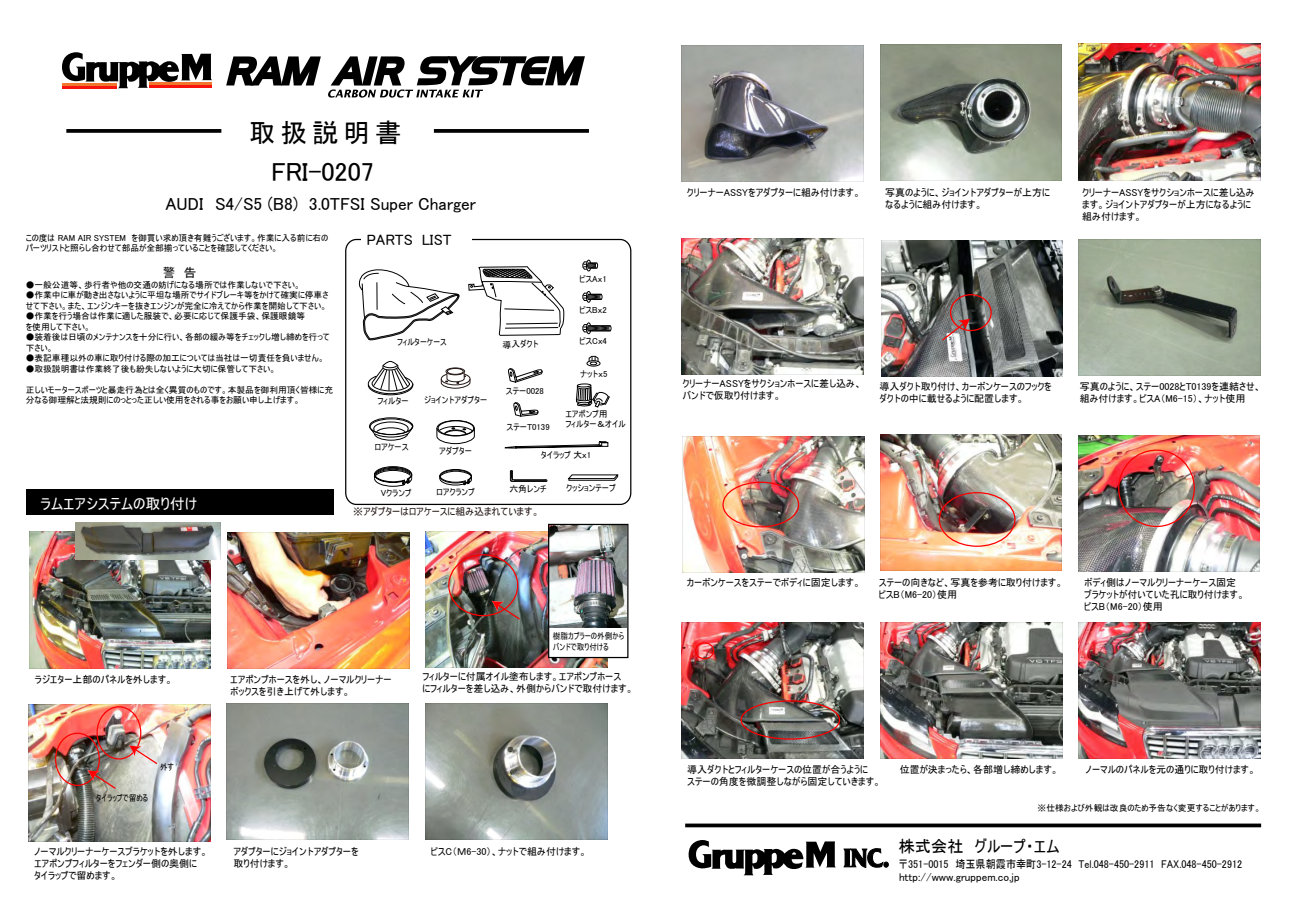
<style>
.page{position:relative;width:1290px;height:911px;background:#fff}
.page>*{position:absolute;margin:0;border:0;box-sizing:border-box;transform-origin:0 0}
.t1{font:26.25px "MS UI Gothic";color:#000}
.t2{font:17.5px "MS UI Gothic";color:#000}
.t3{font:16.25px "MS UI Gothic";color:#000}
.t4{font:15px "MS UI Gothic";color:#fff}
.t5{font:15px "MS UI Gothic";color:#000}
.t6{font:12.5px "MS UI Gothic";color:#000}
.t7{font:11.25px/12.9px "MS UI Gothic";color:#000;scale:.9 1}
.t8{font:10px/12px "MS UI Gothic";color:#000}
.t9{font:10px "MS UI Gothic";color:#231815}
.t10{font:8.75px/10.5px "MS UI Gothic";color:#000}
.t11{font:8.75px/10.5px "MS UI Gothic";color:#000;scale:.87 1}
.t12{font:8.75px "MS UI Gothic";color:#000;scale:.95 1}
</style>
<div class="page">
<img style="left:29px;top:532px;width:182px;height:136px">
<img style="left:228px;top:533px;width:181px;height:136px">
<img style="left:426px;top:532px;width:181px;height:136px">
<img style="left:29px;top:705px;width:181px;height:136px">
<img style="left:425px;top:703px;width:182px;height:136px">
<img style="left:681px;top:46px;width:182px;height:136px">
<img style="left:880px;top:45px;width:182px;height:136px">
<img style="left:1079px;top:239px;width:181px;height:136px">
<img style="left:1079px;top:44px;width:181px;height:136px">
<img style="left:682px;top:436px;width:182px;height:136px">
<img style="left:881px;top:240px;width:182px;height:136px">
<img style="left:682px;top:622px;width:181px;height:136px">
<img style="left:881px;top:622px;width:181px;height:136px">
<img style="left:880px;top:434px;width:182px;height:136px">
<img style="left:1078px;top:435px;width:181px;height:136px">
<img style="left:1078px;top:623px;width:182px;height:136px">
<img style="left:227px;top:703px;width:181px;height:136px">
<img style="left:682px;top:238px;width:181px;height:136px">
<div style="left:26px;top:490px;width:308px;height:25px;background:#000"></div>
<svg style="left:66px;top:129px;width:155px;height:4px"></svg>
<svg style="left:434px;top:129px;width:155px;height:4px"></svg>
<div style="left:345px;top:239px;width:286px;height:266px;border:1px solid #000;border-radius:11px"></div>
<div style="left:361px;top:233px;width:111px;height:17px;background:#fff"></div>
<hr style="left:62px;top:86px;width:55px;height:3px;background:#f8130d">
<svg style="left:62px;top:52px;width:150px;height:36px"></svg>
<svg style="left:843px;top:848px;width:46px;height:20px"></svg>
<svg style="left:688px;top:840px;width:148px;height:35px"></svg>
<svg style="left:685px;top:823px;width:576px;height:4px;background:#242424"></svg>
<svg style="left:226px;top:56px;width:95px;height:29px"></svg>
<svg style="left:328px;top:56px;width:257px;height:42px"></svg>
<svg style="left:468px;top:266px;width:96px;height:70px"></svg>
<div style="left:448px;top:554px;width:70px;height:62px;border:1px solid #f00;border-radius:50%"></div>
<div style="left:950px;top:294px;width:42px;height:37px;border:1px solid #f00;border-radius:50%"></div>
<div style="left:722px;top:481px;width:77px;height:46px;border:1px solid #f00;border-radius:50%"></div>
<div style="left:740px;top:700px;width:100px;height:39px;border:1px solid #f00;border-radius:50%"></div>
<div style="left:939px;top:492px;width:76px;height:55px;border:1px solid #f00;border-radius:50%"></div>
<div style="left:1118px;top:449px;width:77px;height:78px;border:1px solid #f00;border-radius:50%"></div>
<div style="left:96px;top:706px;width:45px;height:53px;border:1px solid #f00;border-radius:50%"></div>
<div style="left:55px;top:732px;width:45px;height:54px;border:1px solid #f00;border-radius:50%"></div>
<div style="left:695px;top:642px;width:19px;height:17px;border:1px solid #f00;border-radius:50%"></div>
<svg style="left:492px;top:601px;width:29px;height:20px"></svg>
<svg style="left:941px;top:318px;width:29px;height:24px"></svg>
<svg style="left:129px;top:745px;width:30px;height:20px"></svg>
<svg style="left:87px;top:770px;width:30px;height:20px"></svg>
<img style="left:76px;top:522px;width:144px;height:37px">
<img style="left:550px;top:526px;width:76px;height:101px">
<div style="left:548px;top:628px;width:79px;height:29px;background:#fff"></div>
<div style="left:548px;top:524px;width:80px;height:134px;border:1px solid #000"></div>
<div style="left:586px;top:260px;width:5px;height:11px;border:1px solid #000;border-radius:50%"></div>
<svg style="left:582px;top:261px;width:16px;height:9px"></svg>
<div style="left:586px;top:291px;width:5px;height:11px;border:1px solid #000;border-radius:50%"></div>
<svg style="left:582px;top:292px;width:20px;height:9px"></svg>
<div style="left:586px;top:322px;width:5px;height:12px;border:1px solid #000;border-radius:50%"></div>
<svg style="left:582px;top:324px;width:29px;height:8px"></svg>
<div style="left:587px;top:360px;width:13px;height:6px;border:1px solid #000;border-radius:50%"></div>
<svg style="left:588px;top:355px;width:11px;height:11px"></svg>
<div style="left:369px;top:417px;width:44px;height:18px;border:1px solid #000;border-radius:50%"></div>
<svg style="left:369px;top:418px;width:44px;height:23px"></svg>
<svg style="left:374px;top:466px;width:38px;height:21px"></svg>
<svg style="left:439px;top:469px;width:33px;height:17px"></svg>
<svg style="left:509px;top:470px;width:38px;height:12px"></svg>
<svg style="left:567px;top:474px;width:52px;height:7px"></svg>
<svg style="left:504px;top:441px;width:105px;height:8px"></svg>
<div style="left:577px;top:383px;width:14px;height:4px;border:1px solid #000;border-radius:50%"></div>
<svg style="left:576px;top:384px;width:34px;height:24px"></svg>
<svg style="left:368px;top:361px;width:45px;height:35px"></svg>
<div style="left:438px;top:420px;width:36px;height:16px;border:1px solid #000;border-radius:50%"></div>
<div style="left:437px;top:420px;width:38px;height:16px;border:1px solid #000;border-radius:50%"></div>
<svg style="left:436px;top:426px;width:39px;height:18px"></svg>
<svg style="left:508px;top:368px;width:35px;height:15px"></svg>
<svg style="left:513px;top:402px;width:26px;height:15px"></svg>
<svg style="left:358px;top:269px;width:102px;height:71px"></svg>
<div style="left:446px;top:367px;width:19px;height:8px;border:1px solid #231815;border-radius:50%"></div>
<div style="left:447px;top:368px;width:17px;height:7px;border:1px solid #231815;border-radius:50%"></div>
<svg style="left:441px;top:372px;width:30px;height:17px"></svg>
<h1 class="t1" style="left:249px;top:119px;width:154px">取扱説明書</h1>
<h1 class="t1" style="left:271px;top:158px;width:104px">FRI-0207</h1>
<h2 class="t2" style="left:165px;top:194px;width:312px">AUDI　S4/S5 (B8) 3.0TFSI Super Charger</h2>
<h3 class="t5" style="left:367px;top:232px;width:86px">PARTS LIST</h3>
<p class="t10" style="left:26px;top:232px;width:304px">この度は RAM AIR SYSTEM を御買い求め頂き有難うございます。作業に入る前に右のパーツリストと照らし合わせて部品が全部揃っていることを確認してください。</p>
<p class="t6" style="left:163px;top:266px;width:35px">警　告</p>
<p class="t10" style="left:26px;top:279px;width:277px">●一般公道等、歩行者や他の交通の妨げになる場所では作業しないで下さい。</p>
<p class="t10" style="left:26px;top:289px;width:304px">●作業中に車が動き出さないように平坦な場所でサイドブレーキ等をかけて確実に停車させて下さい。また、エンジンキーを抜きエンジンが完全に冷えてから作業を開始して下さい。</p>
<p class="t10" style="left:26px;top:310px;width:281px">●作業を行う場合は作業に適した服装で、必要に応じて保護手袋、保護眼鏡等を使用して下さい。</p>
<p class="t10" style="left:26px;top:331px;width:306px">●装着後は日頃のメンテナンスを十分に行い、各部の緩み等をチェックし増し締めを行って下さい。</p>
<p class="t10" style="left:26px;top:352px;width:300px">●表記車種以外の車に取り付ける際の加工については当社は一切責任を負いません。</p>
<p class="t10" style="left:26px;top:363px;width:252px">●取扱説明書は作業終了後も紛失しないように大切に保管して下さい。</p>
<p class="t10" style="left:26px;top:384px;width:309px">正しいモータースポーツと暴走行為とは全く異質のものです。本製品を御利用頂く皆様に充分なる御理解と法規則にのっとった正しい使用をされる事をお願い申し上げます。</p>
<p class="t12" style="left:397px;top:337px;width:54px">フィルターケース</p>
<p class="t10" style="left:377px;top:395px;width:33px">フィルター</p>
<p class="t10" style="left:424px;top:394px;width:65px">ジョイントアダプター</p>
<p class="t10" style="left:375px;top:441px;width:35px">ロアケース</p>
<p class="t10" style="left:439px;top:446px;width:34px">アダプター</p>
<p class="t10" style="left:503px;top:339px;width:38px">導入ダクト</p>
<p class="t10" style="left:506px;top:385px;width:40px">ステー0028</p>
<p class="t10" style="left:506px;top:421px;width:45px">ステーT0139</p>
<p class="t10" style="left:579px;top:273px;width:29px">ビスAｘ1</p>
<p class="t10" style="left:579px;top:304px;width:29px">ビスBｘ2</p>
<p class="t10" style="left:579px;top:336px;width:29px">ビスCｘ4</p>
<p class="t10" style="left:580px;top:368px;width:29px">ナットｘ5</p>
<p class="t10" style="left:565px;top:408px;width:62px">エアポンプ用<br>フィルター＆オイル</p>
<p class="t10" style="left:541px;top:449px;width:52px">タイラップ 大ｘ1</p>
<h3 class="t4" style="left:41px;top:496px;width:158px">ラムエアシステムの取り付け</h3>
<p class="t10" style="left:381px;top:487px;width:32px">Vクランプ</p>
<p class="t10" style="left:436px;top:486px;width:40px">ロアクランプ</p>
<p class="t10" style="left:509px;top:484px;width:39px">六角レンチ</p>
<p class="t9" style="left:353px;top:506px;width:188px">※アダプターはロアケースに組み込まれています。</p>
<p class="t10" style="left:566px;top:483px;width:51px">クッションテープ</p>
<p class="t11" style="left:553px;top:631px;width:83px">樹脂カプラーの外側からバンドで取り付ける</p>
<p class="t8" style="left:35px;top:673px;width:140px">ラジエター上部のパネルを外します。</p>
<p class="t8" style="left:230px;top:673px;width:163px">エアポンプホースを外し、ノーマルクリーナーボックスを引き上げて外します。</p>
<p class="t11" style="left:96px;top:792px;width:61px">タイラップで留める</p>
<p class="t11" style="left:160px;top:761px;width:18px">外す</p>
<p class="t8" style="left:422px;top:670px;width:212px">フィルターに付属オイル塗布します。エアポンプホース<br>にフィルターを差し込み、外側からバンドで取付けます。</p>
<p class="t8" style="left:34px;top:846px;width:175px">ノーマルクリーナーケースブラケットを外します。エアポンプフィルターをフェンダー側の奥側に<br>タイラップで留めます。</p>
<p class="t8" style="left:233px;top:846px;width:127px">アダプターにジョイントアダプターを取り付けます。</p>
<p class="t8" style="left:431px;top:846px;width:158px">ビスC（Ｍ6-30）、ナットで組み付けます。</p>
<p class="t8" style="left:687px;top:187px;width:175px">クリーナーASSYをアダプターに組み付けます。</p>
<p class="t8" style="left:885px;top:187px;width:166px">写真のように、ジョイントアダプターが上方になるように組み付けます。</p>
<p class="t8" style="left:1082px;top:186px;width:174px">クリーナーASSYをサクションホースに差し込みます。ジョイントアダプターが上方になるように組み付けます。</p>
<p class="t8" style="left:682px;top:378px;width:181px">クリーナーASSYをサクションホースに差し込み、バンドで仮取り付けます。</p>
<p class="t8" style="left:879px;top:380px;width:174px">導入ダクト取り付け、カーボンケースのフックをダクトの中に載せるように配置します。</p>
<p class="t8" style="left:1080px;top:380px;width:183px">写真のように、ステー0028とT0139を連結させ、組み付けます。ビスA（M6-15）、ナット使用</p>
<p class="t8" style="left:687px;top:576px;width:175px">カーボンケースをステーでボディに固定します。</p>
<p class="t8" style="left:879px;top:576px;width:186px">ステーの向きなど、写真を参考に取り付けます。ビスB（M6-20）使用</p>
<p class="t8" style="left:1084px;top:576px;width:162px">ボディ側はノーマルクリーナーケース固定ブラケットが付いていた孔に取り付けます。ビスB（M6-20）使用</p>
<p class="t8" style="left:687px;top:763px;width:195px">導入ダクトとフィルターケースの位置が合うように<br>ステーの角度を微調整しながら固定していきます。</p>
<p class="t8" style="left:900px;top:763px;width:160px">位置が決まったら、各部増し締めします。</p>
<p class="t8" style="left:1085px;top:763px;width:172px">ノーマルのパネルを元の通りに取り付けます。</p>
<p class="t10" style="left:1037px;top:802px;width:225px">※仕様および外観は改良のため予告なく変更することがあります。</p>
<h3 class="t3" style="left:899px;top:838px;width:162px">株式会社　グループ・エム</h3>
<p class="t7" style="left:898px;top:857px;width:384px">〒351-0015　埼玉県朝霞市幸町3-12-24　Tel.048-450-2911　FAX.048-450-2912 http://www.gruppem.co.jp</p>
</div>
